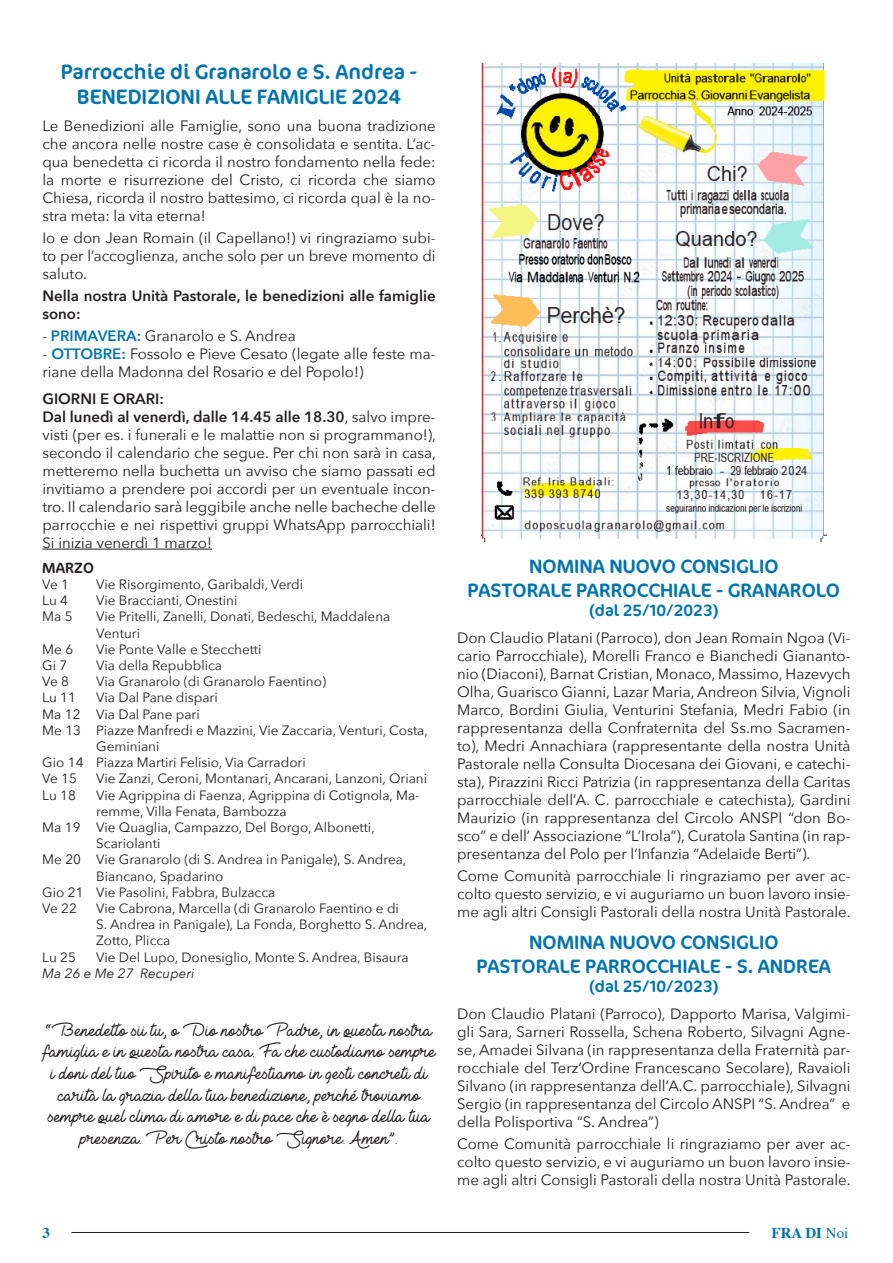
<style>
.page{position:relative;width:893px;height:1263px;background:#fff}
.page>*{position:absolute;margin:0;border:0;box-sizing:border-box;transform-origin:0 0}
.t1{font:21px/25.2px "Cocon";color:#0073af;text-align:center}
.t2{font:19.5px "Cocon";color:#0073af}
.t3{font:18px/21.6px "Lieto Me";color:#231f20;text-align:center}
.t4{font:16.5px "Cocon";color:#0073af}
.t5{font:15px/18px "Avenir Next";color:#231f20;text-align:justify}
.t6{font:600 15px/18px "Avenir Next";color:#231f20}
.t7{font:700 15px "Times";color:#0073af}
.t8{font:15px "Cocon";color:#231f20}
.t9{font:13.5px/16.2px "Avenir Next";color:#231f20}
.t10{font:italic 13.5px "Avenir Next";color:#231f20}
.s1{font-weight:600;color:#0073af}
.s2{font-weight:600}
.s3{font-weight:400}
</style>
<div class="page">
<hr style="left:71px;top:1232px;width:678px;height:1px;background:#231f20">
<img style="left:481px;top:64px;width:345px;height:478px">
<hr style="left:42px;top:549px;width:170px;height:1px;background:#231f20">
<p class="t1" style="left:61px;top:60px;width:358px">Parrocchie di Granarolo e S. Andrea -<br>BENEDIZIONI ALLE FAMIGLIE 2024</p>
<p class="t5" style="left:42px;top:116px;width:395px">Le Benedizioni alle Famiglie, sono una buona tradizione che ancora nelle nostre case è consolidata e sentita. L’ac&shy;qua benedetta ci ricorda il nostro fondamento nella fede: la morte e risurrezione del Cristo, ci ricorda che siamo Chiesa, ricorda il nostro battesimo, ci ricorda qual è la no&shy;stra meta: la vita eterna!</p>
<p class="t5" style="left:42px;top:228px;width:395px">Io e don Jean Romain (il Capellano!) vi ringraziamo subi&shy;to per l’accoglienza, anche solo per un breve momento di saluto.</p>
<p class="t6" style="left:42px;top:287px;width:395px">Nella nostra Unità Pastorale, le benedizioni alle famiglie sono:</p>
<p class="t5" style="left:42px;top:327px;width:255px">- <span class="s1">PRIMAVERA:</span> Granarolo e S. Andrea</p>
<p class="t5" style="left:42px;top:345px;width:395px">- <span class="s1">OTTOBRE:</span> Fossolo e Pieve Cesato (legate alle feste ma&shy;riane della Madonna del Rosario e del Popolo!)</p>
<p class="t6" style="left:42px;top:389px;width:123px">GIORNI E ORARI:</p>
<p class="t5" style="left:42px;top:407px;width:395px"><span class="s2">Dal lunedì al venerdì, dalle 14.45 alle 18.30</span>, salvo impre&shy;visti (per es. i funerali e le malattie non si programmano!), secondo il calendario che segue. Per chi non sarà in casa, metteremo nella buchetta un avviso che siamo passati ed invitiamo a prendere poi accordi per un eventuale incon&shy;tro. Il calendario sarà leggibile anche nelle bacheche delle parrocchie e nei rispettivi gruppi WhatsApp parrocchiali!<br>Si inizia venerdì 1 marzo!</p>
<p class="t8" style="left:42px;top:559px;width:53px">MARZO</p>
<p class="t9" style="left:42px;top:575px;width:28px">Ve 1</p>
<p class="t9" style="left:96px;top:575px;width:208px">Vie Risorgimento, Garibaldi, Verdi</p>
<p class="t9" style="left:42px;top:592px;width:27px">Lu 4</p>
<p class="t9" style="left:96px;top:592px;width:143px">Vie Braccianti, Onestini</p>
<p class="t9" style="left:42px;top:608px;width:32px">Ma 5</p>
<p class="t9" style="left:96px;top:608px;width:296px">Vie Pritelli, Zanelli, Donati, Bedeschi, Maddalena</p>
<p class="t9" style="left:96px;top:624px;width:45px">Venturi</p>
<p class="t9" style="left:42px;top:640px;width:32px">Me 6</p>
<p class="t9" style="left:96px;top:640px;width:167px">Vie Ponte Valle e Stecchetti</p>
<p class="t9" style="left:42px;top:656px;width:27px">Gi 7</p>
<p class="t9" style="left:96px;top:656px;width:127px">Via della Repubblica</p>
<p class="t9" style="left:42px;top:673px;width:28px">Ve 8</p>
<p class="t9" style="left:96px;top:673px;width:231px">Via Granarolo (di Granarolo Faentino)</p>
<p class="t9" style="left:42px;top:689px;width:35px">Lu 11</p>
<p class="t9" style="left:96px;top:689px;width:123px">Via Dal Pane dispari</p>
<p class="t9" style="left:42px;top:705px;width:159px">Ma 12 Via Dal Pane pari</p>
<p class="t9" style="left:96px;top:721px;width:333px;text-indent:-54px">Me 13 Piazze Manfredi e Mazzini, Vie Zaccaria, Venturi, Costa,<br>Geminiani</p>
<p class="t9" style="left:42px;top:754px;width:265px">Gio 14 Piazza Martiri Felisio, Via Carradori</p>
<p class="t9" style="left:42px;top:770px;width:36px">Ve 15</p>
<p class="t9" style="left:96px;top:770px;width:332px">Vie Zanzi, Ceroni, Montanari, Ancarani, Lanzoni, Oriani</p>
<p class="t9" style="left:42px;top:786px;width:35px">Lu 18</p>
<p class="t9" style="left:96px;top:786px;width:325px">Vie Agrippina di Faenza, Agrippina di Cotignola, Ma&shy;remme, Villa Fenata, Bambozza</p>
<p class="t9" style="left:42px;top:818px;width:334px">Ma 19 Vie Quaglia, Campazzo, Del Borgo, Albonetti,</p>
<p class="t9" style="left:96px;top:835px;width:66px">Scariolanti</p>
<p class="t9" style="left:96px;top:851px;width:312px;text-indent:-54px">Me 20 Vie Granarolo (di S. Andrea in Panigale), S. Andrea,<br>Biancano, Spadarino</p>
<p class="t9" style="left:42px;top:883px;width:235px">Gio 21 Vie Pasolini, Fabbra, Bulzacca</p>
<p class="t9" style="left:42px;top:899px;width:36px">Ve 22</p>
<p class="t9" style="left:96px;top:899px;width:333px">Vie Cabrona, Marcella (di Granarolo Faentino e di<br>S. Andrea in Panigale), La Fonda, Borghetto S. Andrea,<br>Zotto, Plicca</p>
<p class="t9" style="left:42px;top:948px;width:35px">Lu 25</p>
<p class="t9" style="left:96px;top:948px;width:314px">Vie Del Lupo, Donesiglio, Monte S. Andrea, Bisaura</p>
<p class="t10" style="left:42px;top:962px;width:154px">Ma 26 e Me 27 Recuperi</p>
<p class="t3" style="left:42px;top:1019px;width:394px">“Benedetto sii tu, o Dio nostro Padre, in questa nostra famiglia e in questa nostra casa. Fa che custodiamo sempre i doni del tuo Spirito e manifestiamo in gesti concreti di carità la grazia della tua benedizione, perché troviamo sempre quel clima di amore e di pace che è segno della tua presenza. Per Cristo nostro Signore. Amen”.</p>
<p class="t2" style="left:529px;top:555px;width:251px">NOMINA NUOVO CONSIGLIO</p>
<p class="t2" style="left:467px;top:578px;width:374px">PASTORALE PARROCCHIALE - GRANAROLO</p>
<p class="t4" style="left:589px;top:601px;width:131px">(dal 25/10/2023)</p>
<p class="t5" style="left:457px;top:628px;width:395px">Don Claudio Platani (Parroco), don Jean Romain Ngoa (Vi&shy;cario Parrocchiale), Morelli Franco e Bianchedi Giananto&shy;nio (Diaconi), Barnat Cristian, Monaco, Massimo, Hazevych Olha, Guarisco Gianni, Lazar Maria, Andreon Silvia, Vignoli Marco, Bordini Giulia, Venturini Stefania, Medri Fabio (in rappresentanza della Confraternita del Ss.mo Sacramen&shy;to), Medri Annachiara (rappresentante della nostra Unità Pastorale nella Consulta Diocesana dei Giovani, e catechi&shy;sta), Pirazzini Ricci Patrizia (in rappresentanza della Caritas parrocchiale dell’A. C. parrocchiale e catechista), Gardini Maurizio (in rappresentanza del Circolo ANSPI “don Bo&shy;sco” e dell’ Associazione “L’Irola”), Curatola Santina (in rap&shy;presentanza del Polo per l’Infanzia “Adelaide Berti”).</p>
<p class="t5" style="left:457px;top:866px;width:395px">Come Comunità parrocchiale li ringraziamo per aver ac&shy;colto questo servizio, e vi auguriamo un buon lavoro insie&shy;me agli altri Consigli Pastorali della nostra Unità Pastorale.</p>
<p class="t2" style="left:529px;top:931px;width:251px">NOMINA NUOVO CONSIGLIO</p>
<p class="t2" style="left:476px;top:954px;width:356px">PASTORALE PARROCCHIALE - S. ANDREA</p>
<p class="t4" style="left:589px;top:977px;width:131px">(dal 25/10/2023)</p>
<p class="t5" style="left:457px;top:1004px;width:395px">Don Claudio Platani (Parroco), Dapporto Marisa, Valgimi&shy;gli Sara, Sarneri Rossella, Schena Roberto, Silvagni Agne&shy;se, Amadei Silvana (in rappresentanza della Fraternità par&shy;rocchiale del Terz’Ordine Francescano Secolare), Ravaioli Silvano (in rappresentanza dell’A.C. parrocchiale), Silvagni Sergio (in rappresentanza del Circolo ANSPI “S. Andrea” e della Polisportiva “S. Andrea”)</p>
<p class="t5" style="left:457px;top:1134px;width:395px">Come Comunità parrocchiale li ringraziamo per aver ac&shy;colto questo servizio, e vi auguriamo un buon lavoro insie&shy;me agli altri Consigli Pastorali della nostra Unità Pastorale.</p>
<p class="t7" style="left:43px;top:1218px;width:9px">3</p>
<p class="t7" style="left:772px;top:1219px;width:78px">FRA DI <span class="s3">Noi</span></p>
</div>
